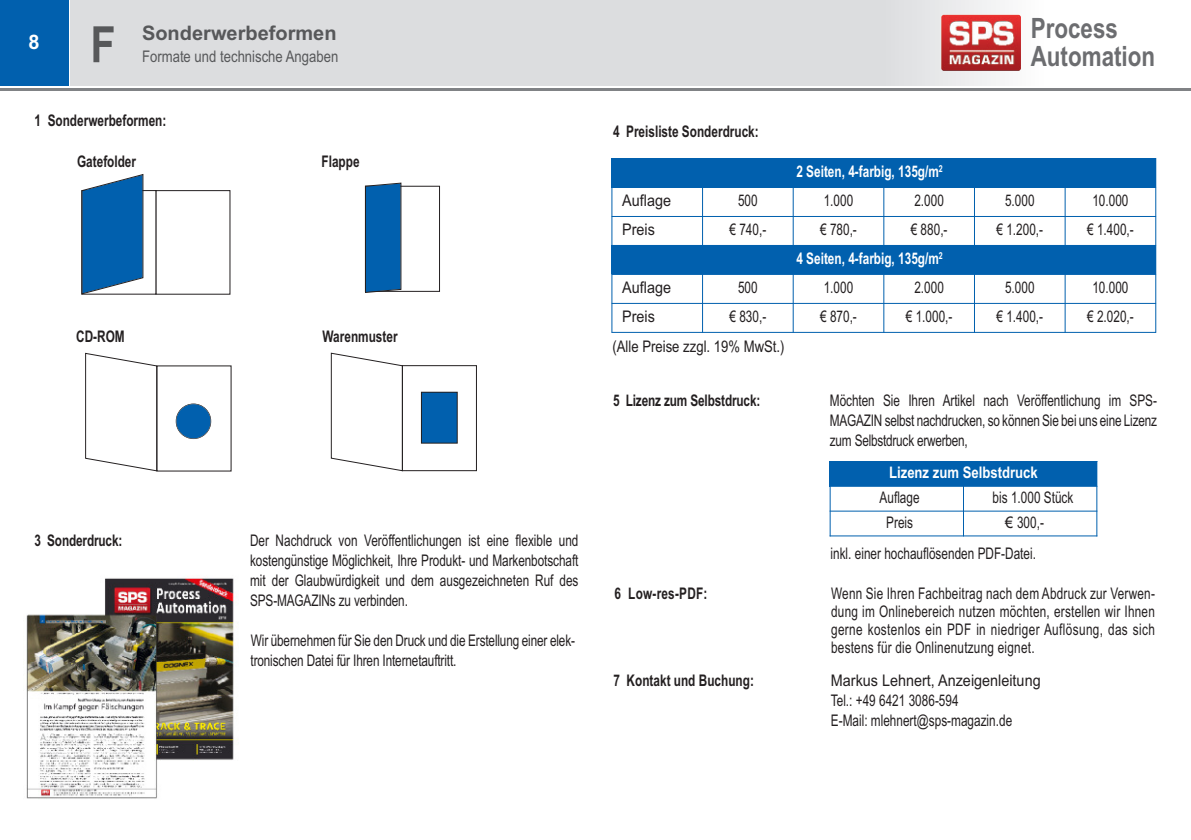
<style>
.page{position:relative;width:1191px;height:840px;background:#fff}
.page>*{position:absolute;margin:0;border:0;box-sizing:border-box;transform-origin:0 0}
.t1{font:700 50px "Arial Narrow";color:#57585a}
.t2{font:700 28px/28px "Arial";color:#6c6d70;scale:.8 1}
.t3{font:700 20px "Arial";color:#57585a}
.t4{font:700 20px "Arial";color:#fff}
.t5{font:16px/20px "Arial Narrow";color:#231f20;text-align:justify;scale:.9 1}
.t6{font:700 16px "Arial Narrow";color:#231f20;scale:.9 1}
.t7{font:16px "Arial";color:#231f20;scale:.9 1}
.t8{font:700 16px "Arial Narrow";color:#fff;scale:.9 1}
.t9{font:16px "Arial Narrow";color:#57585a}
.t10{font:16px "Arial Narrow";color:#231f20}
.t11{font:700 16px "Arial Narrow";color:#fff}
.s1{font-family:"Arial"}
</style>
<div class="page">
<div style="left:71px;top:0;width:845px;height:85px;background:#dcdddf"></div>
<div style="left:878px;top:0;width:166px;height:85px;background:linear-gradient(to right,#dbdcde,#fefcfc)"></div>
<div style="left:0;top:0;width:68px;height:85px;background:#0160ae"></div>
<hr style="left:0;top:88px;width:1191px;height:3px;background:#808285">
<img style="left:364px;top:182px;width:76px;height:110px">
<img style="left:81px;top:174px;width:150px;height:121px">
<img style="left:330px;top:352px;width:147px;height:120px">
<div style="left:403px;top:366px;width:73px;height:104px;background:#fff"></div>
<div style="left:402px;top:365px;width:75px;height:105px;border:1px solid #231f20"></div>
<div style="left:422px;top:392px;width:35px;height:50px;background:#0160ae"></div>
<div style="left:421px;top:391px;width:36px;height:52px;border:1px solid #231f20"></div>
<svg style="left:331px;top:352px;width:72px;height:119px"></svg>
<img style="left:155px;top:365px;width:77px;height:107px">
<div style="left:157px;top:366px;width:74px;height:104px;background:#fff"></div>
<div style="left:176px;top:404px;width:35px;height:34px;background:#0160ae;border-radius:50%"></div>
<div style="left:176px;top:403px;width:35px;height:36px;border:1px solid #231f20;border-radius:50%"></div>
<svg style="left:85px;top:352px;width:72px;height:119px"></svg>
<div style="left:156px;top:191px;width:74px;height:103px;background:#fff"></div>
<div style="left:82px;top:191px;width:74px;height:103px;background:#fff"></div>
<svg style="left:81px;top:174px;width:62px;height:120px"></svg>
<div style="left:366px;top:186px;width:73px;height:105px;background:#fff"></div>
<div style="left:365px;top:186px;width:75px;height:105px;border:1px solid #231f20"></div>
<svg style="left:365px;top:182px;width:36px;height:111px"></svg>
<img style="left:26px;top:578px;width:212px;height:221px">
<img style="left:941px;top:15px;width:80px;height:56px">
<div style="left:611px;top:158px;width:544px;height:29px;background:#0160ae"></div>
<div style="left:611px;top:245px;width:544px;height:29px;background:#0160ae"></div>
<hr style="left:611px;top:158px;width:1px;height:174px;background:#0160ae">
<hr style="left:702px;top:187px;width:1px;height:58px;background:#0160ae">
<hr style="left:702px;top:274px;width:1px;height:58px;background:#0160ae">
<hr style="left:793px;top:187px;width:1px;height:58px;background:#0160ae">
<hr style="left:793px;top:274px;width:1px;height:58px;background:#0160ae">
<hr style="left:883px;top:187px;width:1px;height:58px;background:#0160ae">
<hr style="left:883px;top:274px;width:1px;height:58px;background:#0160ae">
<hr style="left:974px;top:187px;width:1px;height:58px;background:#0160ae">
<hr style="left:974px;top:274px;width:1px;height:58px;background:#0160ae">
<hr style="left:1064px;top:187px;width:1px;height:58px;background:#0160ae">
<hr style="left:1064px;top:274px;width:1px;height:58px;background:#0160ae">
<hr style="left:1155px;top:158px;width:1px;height:174px;background:#0160ae">
<hr style="left:611px;top:187px;width:545px;height:1px;background:#0160ae">
<hr style="left:611px;top:216px;width:545px;height:1px;background:#0160ae">
<hr style="left:611px;top:274px;width:545px;height:1px;background:#0160ae">
<hr style="left:611px;top:303px;width:545px;height:1px;background:#0160ae">
<hr style="left:611px;top:332px;width:545px;height:1px;background:#0160ae">
<div style="left:829px;top:460px;width:267px;height:26px;background:#0160ae"></div>
<hr style="left:829px;top:460px;width:1px;height:76px;background:#0160ae">
<hr style="left:963px;top:485px;width:1px;height:51px;background:#0160ae">
<hr style="left:1096px;top:460px;width:1px;height:76px;background:#0160ae">
<hr style="left:829px;top:510px;width:268px;height:1px;background:#0160ae">
<hr style="left:829px;top:535px;width:268px;height:1px;background:#0160ae">
<p class="t4" style="left:28px;top:31px;width:13px">8</p>
<h1 class="t1" style="left:90px;top:16px;width:27px">F</h1>
<p class="t3" style="left:142px;top:22px;width:196px">Sonderwerbeformen</p>
<p class="t9" style="left:142px;top:47px;width:198px">Formate und technische Angaben</p>
<p class="t6" style="left:35px;top:111px;width:148px">1 Sonderwerbeformen:</p>
<p class="t6" style="left:77px;top:152px;width:67px">Gatefolder</p>
<p class="t6" style="left:76px;top:327px;width:55px">CD-ROM</p>
<p class="t6" style="left:321px;top:152px;width:44px">Flappe</p>
<p class="t6" style="left:322px;top:326px;width:85px">Warenmuster</p>
<p class="t6" style="left:35px;top:531px;width:99px">3 Sonderdruck:</p>
<p class="t5" style="left:250px;top:530px;width:366px">Der Nachdruck von Veröffentlichungen ist eine flexible und kostengünstige Möglichkeit, Ihre Produkt- und Markenbotschaft mit der Glaubwürdigkeit und dem ausgezeichneten Ruf des SPS-MAGAZINs zu verbinden.</p>
<p class="t5" style="left:250px;top:630px;width:362px">Wir übernehmen für Sie den Druck und die Erstellung einer elek&shy;tronischen Datei für Ihren Internetauftritt.</p>
<p class="t6" style="left:613px;top:121px;width:163px">4 Preisliste Sonderdruck:</p>
<p class="t8" style="left:796px;top:162px;width:164px">2 Seiten, 4-farbig, 135g/m<sup>2</sup></p>
<h2 class="t2" style="left:1030px;top:15px;width:157px">Process<br>Automation</h2>
<p class="t7" style="left:622px;top:191px;width:56px">Auflage</p>
<p class="t5" style="left:738px;top:190px;width:23px">500</p>
<p class="t5" style="left:823px;top:190px;width:34px">1.000</p>
<p class="t5" style="left:914px;top:190px;width:34px">2.000</p>
<p class="t5" style="left:1005px;top:190px;width:34px">5.000</p>
<p class="t5" style="left:1092px;top:190px;width:42px">10.000</p>
<p class="t7" style="left:622px;top:220px;width:38px">Preis</p>
<p class="t5" style="left:729px;top:219px;width:42px">€ 740,-</p>
<p class="t5" style="left:820px;top:219px;width:42px">€ 780,-</p>
<p class="t5" style="left:910px;top:219px;width:42px">€ 880,-</p>
<p class="t5" style="left:996px;top:219px;width:53px">€ 1.200,-</p>
<p class="t5" style="left:1087px;top:219px;width:53px">€ 1.400,-</p>
<p class="t8" style="left:796px;top:249px;width:164px">4 Seiten, 4-farbig, 135g/m<sup>2</sup></p>
<p class="t7" style="left:622px;top:278px;width:56px">Auflage</p>
<p class="t5" style="left:738px;top:277px;width:23px">500</p>
<p class="t5" style="left:823px;top:277px;width:34px">1.000</p>
<p class="t5" style="left:914px;top:277px;width:34px">2.000</p>
<p class="t5" style="left:1005px;top:277px;width:34px">5.000</p>
<p class="t5" style="left:1092px;top:277px;width:42px">10.000</p>
<p class="t7" style="left:622px;top:307px;width:38px">Preis</p>
<p class="t5" style="left:729px;top:306px;width:42px">€ 830,-</p>
<p class="t5" style="left:820px;top:306px;width:42px">€ 870,-</p>
<p class="t5" style="left:906px;top:306px;width:53px">€ 1.000,-</p>
<p class="t5" style="left:996px;top:306px;width:53px">€ 1.400,-</p>
<p class="t5" style="left:1087px;top:306px;width:53px">€ 2.020,-</p>
<p class="t10" style="left:612px;top:337px;width:174px">(Alle Preise zzgl. 19% MwSt.)</p>
<p class="t6" style="left:613px;top:391px;width:165px">5 Lizenz zum Selbstdruck:</p>
<p class="t5" style="left:830px;top:390px;width:365px">Möchten Sie Ihren Artikel nach Veröffentlichung im SPS-MAGAZIN selbst nachdrucken, so können Sie bei uns eine Lizenz zum Selbstdruck erwerben,</p>
<p class="t11" style="left:889px;top:463px;width:150px">Lizenz zum Selbstdruck</p>
<p class="t5" style="left:879px;top:487px;width:46px">Auflage</p>
<p class="t5" style="left:992px;top:487px;width:91px">bis 1.000 Stück</p>
<p class="t5" style="left:886px;top:512px;width:31px">Preis</p>
<p class="t5" style="left:1005px;top:512px;width:45px"><span class="s1">€</span> 300,-</p>
<p class="t5" style="left:830px;top:543px;width:230px">inkl. einer hochauflösenden PDF-Datei.</p>
<p class="t6" style="left:614px;top:584px;width:105px">6 Low-res-PDF:</p>
<p class="t5" style="left:831px;top:584px;width:361px;line-height:18px">Wenn Sie Ihren Fachbeitrag nach dem Abdruck zur Verwen&shy;dung im Onlinebereich nutzen möchten, erstellen wir Ihnen gerne kostenlos ein PDF in niedriger Auflösung, das sich bestens für die Onlinenutzung eignet.</p>
<p class="t6" style="left:613px;top:671px;width:157px">7 Kontakt und Buchung:</p>
<p class="t7" style="left:831px;top:671px;width:235px">Markus Lehnert, Anzeigenleitung</p>
<p class="t5" style="left:831px;top:690px;width:203px">Tel.: +49 6421 3086-594<br>E-Mail: mlehnert@sps-magazin.de</p>
</div>
